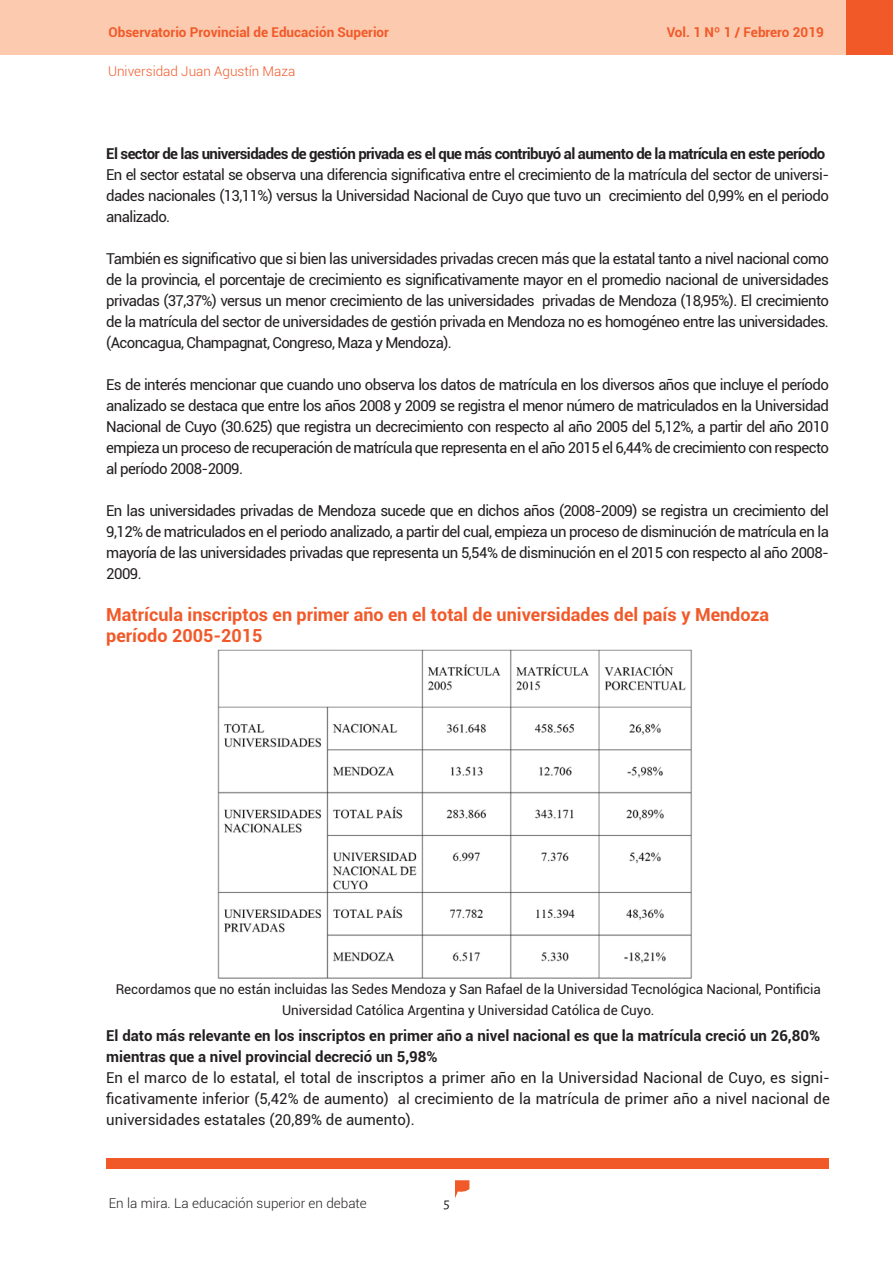
<style>
.page{position:relative;width:893px;height:1263px;background:#fff}
.page>*{position:absolute;margin:0;border:0;box-sizing:border-box;transform-origin:0 0}
.Título_Txt{font:700 18px/21px "Roboto";color:#f15929}
.Txt_base{font:15px/21px "Roboto";letter-spacing:-.04em;color:#231f20;text-align:justify}
.Subtítulos{font:700 15px/21px "Roboto";color:#231f20}
.Subtítulos-2{font:700 15px "Roboto";letter-spacing:-.04em;color:#231f20}
.t1{font:15px "Alegreya Sans";color:#231f20}
.epígrafe{font:13.5px/21px "Roboto";letter-spacing:-.01em;color:#231f20;text-align:center}
.t2{font:700 13.5px "Roboto";color:#f15929}
.t3{font:300 13.5px "Roboto";color:#231f20}
.t4{font:300 13.5px "Roboto";color:#f15929}
</style>
<div class="page">
<svg style="left:455px;top:1180px;width:14px;height:18px"></svg>
<div style="left:0;top:0;width:846px;height:54px;background:#fccaae"></div>
<div style="left:106px;top:1158px;width:723px;height:10px;background:#f15929"></div>
<div style="left:846px;top:0;width:47px;height:54px;background:#f15929"></div>
<img style="left:217px;top:649px;width:475px;height:329px">
<p class="t2" style="left:108px;top:23px;width:282px">Observatorio Provincial de Educación Superior</p>
<p class="t2" style="left:667px;top:23px;width:159px">Vol. 1 Nº 1 / Febrero 2019</p>
<p class="t4" style="left:108px;top:61px;width:189px">Universidad Juan Agustín Maza</p>
<p class="Subtítulos-2" style="left:106px;top:143px;width:721px">El sector de las universidades de gestión privada es el que más contribuyó al aumento de la matrícula en este período</p>
<p class="Txt_base" style="left:106px;top:164px;width:724px">En el sector estatal se observa una diferencia significativa entre el crecimiento de la matrícula del sector de universi&shy;dades nacionales (13,11%) versus la Universidad Nacional de Cuyo que tuvo un crecimiento del 0,99% en el periodo analizado.</p>
<p class="Txt_base" style="left:106px;top:248px;width:724px">También es significativo que si bien las universidades privadas crecen más que la estatal tanto a nivel nacional como de la provincia, el porcentaje de crecimiento es significativamente mayor en el promedio nacional de universidades privadas (37,37%) versus un menor crecimiento de las universidades privadas de Mendoza (18,95%). El crecimiento de la matrícula del sector de universidades de gestión privada en Mendoza no es homogéneo entre las universidades. (Aconcagua, Champagnat, Congreso, Maza y Mendoza).</p>
<p class="Txt_base" style="left:106px;top:374px;width:724px">Es de interés mencionar que cuando uno observa los datos de matrícula en los diversos años que incluye el período analizado se destaca que entre los años 2008 y 2009 se registra el menor número de matriculados en la Universidad Nacional de Cuyo (30.625) que registra un decrecimiento con respecto al año 2005 del 5,12%, a partir del año 2010 empieza un proceso de recuperación de matrícula que representa en el año 2015 el 6,44% de crecimiento con respecto al período 2008-2009.</p>
<p class="Txt_base" style="left:106px;top:500px;width:724px">En las universidades privadas de Mendoza sucede que en dichos años (2008-2009) se registra un crecimiento del 9,12% de matriculados en el periodo analizado, a partir del cual, empieza un proceso de disminución de matrícula en la mayoría de las universidades privadas que representa un 5,54% de disminución en el 2015 con respecto al año 2008- 2009.</p>
<p class="Título_Txt" style="left:106px;top:603px;width:664px">Matrícula inscriptos en primer año en el total de universidades del país y Mendoza período 2005-2015</p>
<p class="epígrafe" style="left:116px;top:978px;width:707px">Recordamos que no están incluidas las Sedes Mendoza y San Rafael de la Universidad Tecnológica Nacional, Pontificia<br>Universidad Católica Argentina y Universidad Católica de Cuyo.</p>
<p class="Subtítulos" style="left:106px;top:1025px;width:715px">El dato más relevante en los inscriptos en primer año a nivel nacional es que la matrícula creció un 26,80% mientras que a nivel provincial decreció un 5,98%</p>
<p class="Txt_base" style="left:106px;top:1067px;width:725px">En el marco de lo estatal, el total de inscriptos a primer año en la Universidad Nacional de Cuyo, es signi&shy;ficativamente inferior (5,42% de aumento) al crecimiento de la matrícula de primer año a nivel nacional de universidades estatales (20,89% de aumento).</p>
<p class="t3" style="left:109px;top:1194px;width:260px">En la mira. La educación superior en debate</p>
<p class="t1" style="left:443px;top:1193px;width:8px">5</p>
</div>
